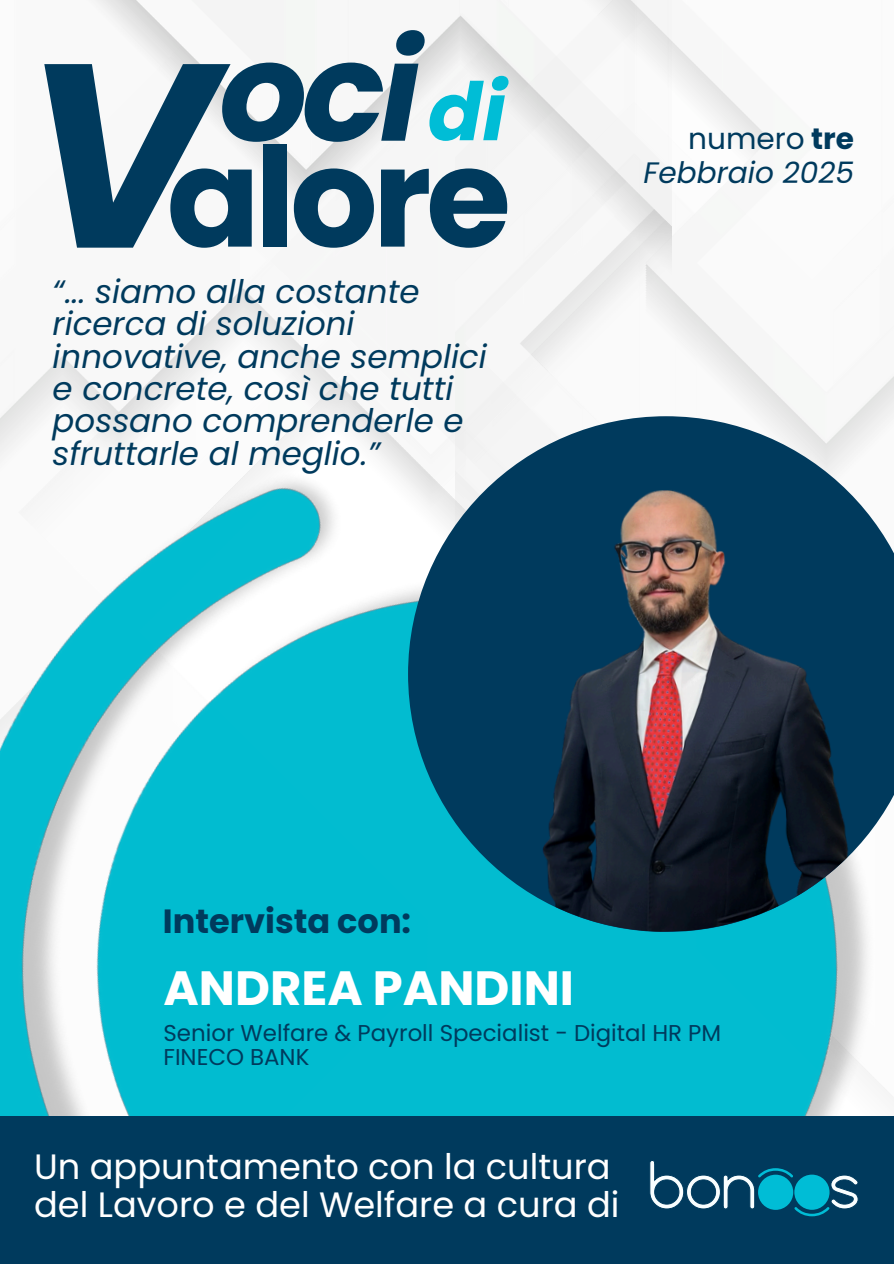
<style>
.page{position:relative;width:894px;height:1264px;background:#fff}
.page>*{position:absolute;margin:0;border:0;box-sizing:border-box;transform-origin:0 0}
.t1{font:italic 700 261.3px "Poppins";color:#003a5d}
.t2{font:700 138px "Poppins";letter-spacing:-.04em;color:#003a5d}
.t3{font:italic 700 138px "Poppins";color:#003a5d}
.t4{font:italic 700 80.4px "Poppins";color:#00bdd6}
.t5{font:700 48px "Poppins";color:#fff}
.t6{font:35.25px/37.2px "Poppins";color:#fff}
.t7{font:700 33.6px "Poppins";color:#003a5d}
.t8{font:italic 32.4px/32.4px "Poppins";color:#003a5d}
.t9{font:italic 29.55px "Poppins";color:#003a5d}
.t10{font:29.55px "Poppins";color:#003a5d}
.t11{font:22.8px/23.7px "Poppins";color:#003a5d}
.s1{font-weight:700}
</style>
<div class="page">
<img style="left:11px;top:0;width:444px;height:407px">
<img style="left:455px;top:0;width:438px;height:407px">
<img style="left:0;top:407px;width:893px;height:708px">
<div style="left:0;top:1115px;width:893px;height:148px;background:#003a5d"></div>
<svg style="left:649px;top:1160px;width:209px;height:56px"></svg>
<div style="left:757px;top:1174px;width:36px;height:35px;background:#00bdd6;border-radius:50%"></div>
<div style="left:794px;top:1174px;width:35px;height:35px;background:#00bdd6;border-radius:50%"></div>
<img style="left:403px;top:411px;width:490px;height:525px">
<h2 class="t3" style="left:219px;top:-4px;width:203px">oci</h2>
<h6 class="t1" style="left:23px;top:-27px;width:192px">V</h6>
<h6 class="t4" style="left:427px;top:56px;width:80px">di</h6>
<h2 class="t2" style="left:166px;top:102px;width:346px">alore</h2>
<h1 class="t8" style="left:53px;top:275px;width:435px">“... siamo alla costante ricerca di soluzioni innovative, anche semplici e concrete, così che tutti possano comprenderle e sfruttarle al meglio.”</h1>
<h4 class="t10" style="left:688px;top:118px;width:167px">numero <span class="s1">tre</span></h4>
<p class="t9" style="left:643px;top:152px;width:212px">Febbraio 2025</p>
<p class="t7" style="left:163px;top:898px;width:250px">Intervista con:</p>
<p class="t5" style="left:163px;top:954px;width:412px">ANDREA PANDINI</p>
<p class="t11" style="left:163px;top:1021px;width:559px">Senior Welfare &amp; Payroll Specialist - Digital HR PM<br>FINECO BANK</p>
<p class="t6" style="left:34px;top:1148px;width:586px">Un appuntamento con la cultura del Lavoro e del Welfare a cura di</p>
</div>
